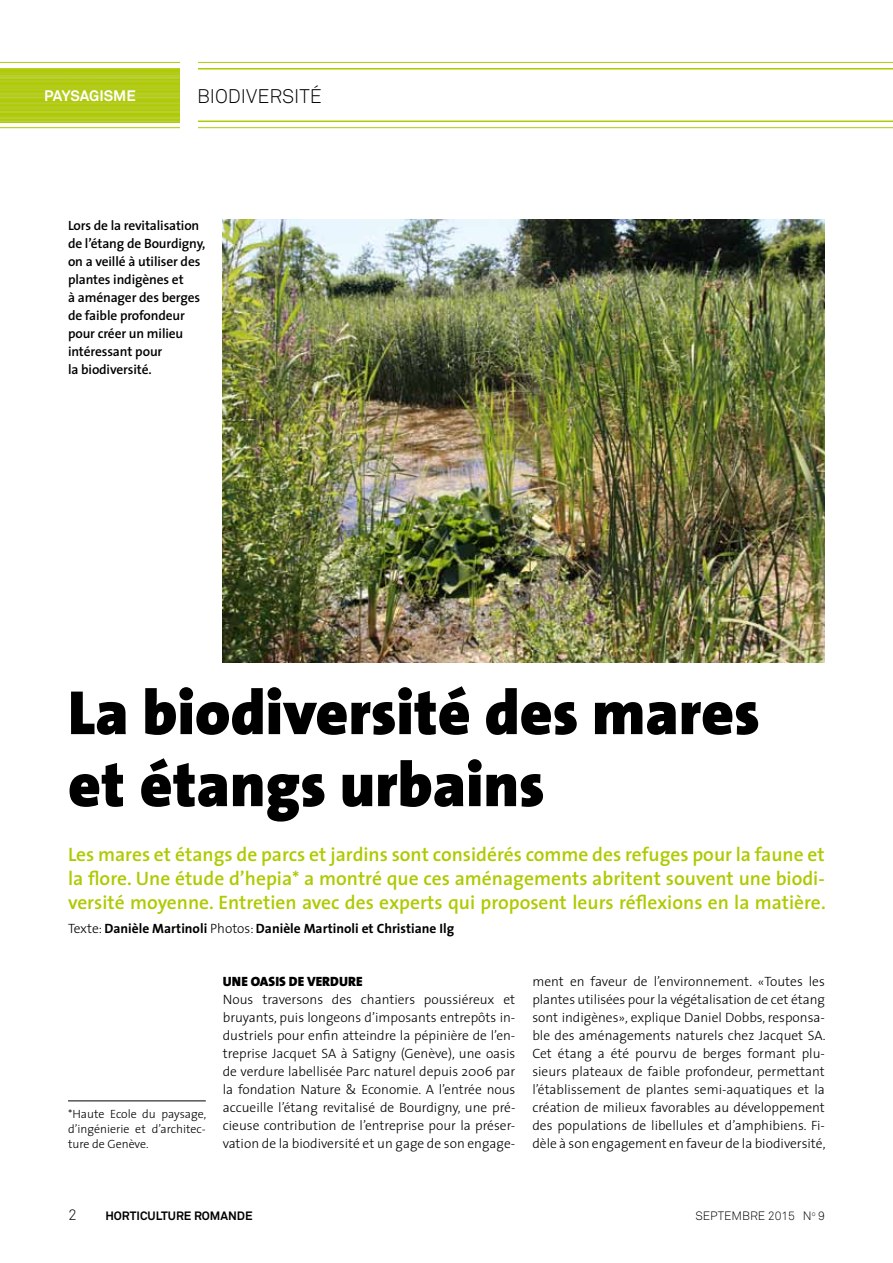
<style>
.page{position:relative;width:893px;height:1263px;background:#fff}
.page>*{position:absolute;margin:0;border:0;box-sizing:border-box;transform-origin:0 0}
.t1{font:900 63px/72px "The Sans";color:#000}
.t2{font:600 19.5px/24px "The Sans";color:#afca00;text-align:justify}
.t3{font:300 19.5px "Akkurat";color:#000}
.t4{font:700 15px "Akkurat";letter-spacing:-.005em;color:#fff}
.t5{font:300 15px "Akkurat";color:#000}
.t6{font:300 13.5px/18px "The Sans";color:#000;text-align:justify}
.t7{font:600 13.5px/18px "The Sans";letter-spacing:-.01em;color:#000}
.t8{font:700 13.5px "The Sans";color:#000}
.t9{font:900 13.5px "The Sans";letter-spacing:.11em;color:#000}
.t10{font:300 12px/15px "The Sans";color:#000;text-align:justify}
.t11{font:700 12px "Akkurat";color:#000}
.t12{font:300 12px "Akkurat";color:#000}
.s1{font-weight:300}
</style>
<div class="page">
<hr style="left:72px;top:68px;width:821px;height:2px;background:#afca00">
<hr style="left:72px;top:121px;width:821px;height:1px;background:#afca00">
<img style="left:0;top:68px;width:180px;height:54px">
<hr style="left:0;top:62px;width:893px;height:1px;background:#afca00">
<hr style="left:0;top:127px;width:893px;height:1px;background:#afca00">
<div style="left:180px;top:55px;width:17px;height:79px;background:#fff"></div>
<hr style="left:68px;top:1100px;width:138px;height:1px;background:#000">
<img style="left:223px;top:220px;width:602px;height:442px">
<p class="t4" style="left:44px;top:86px;width:93px">PAYSAGISME</p>
<h2 class="t3" style="left:197px;top:84px;width:126px">BIODIVERSITÉ</h2>
<p class="t7" style="left:68px;top:216px;width:139px">Lors de la revitalisation de l’étang de Bourdigny, on a veillé à utiliser des plantes indigènes et<br>à aménager des berges de faible profondeur pour créer un milieu intéressant pour<br>la biodiversité.</p>
<h1 class="t1" style="left:68px;top:676px;width:693px">La biodiversité des mares et étangs urbains</h1>
<p class="t2" style="left:68px;top:841px;width:759px">Les mares et étangs de parcs et jardins sont considérés comme des refuges pour la faune et la flore. Une étude d’hepia* a montré que ces aménagements abritent souvent une biodi&shy;versité moyenne. Entretien avec des experts qui proposent leurs réflexions en la matière.</p>
<p class="t8" style="left:68px;top:917px;width:388px"><span class="s1">Texte:</span> Danièle Martinoli <span class="s1">Photos:</span> Danièle Martinoli et Christiane Ilg</p>
<p class="t10" style="left:68px;top:1106px;width:140px">*Haute Ecole du paysage, d’ingénierie et d’architec&shy;ture de Genève.</p>
<p class="t9" style="left:223px;top:970px;width:141px">Une oasis de verdure</p>
<p class="t6" style="left:223px;top:990px;width:294px">Nous traversons des chantiers poussiéreux et bruyants, puis longeons d’imposants entrepôts in&shy;dustriels pour enfin atteindre la pépinière de l’en&shy;treprise Jacquet SA à Satigny (Genève), une oasis de verdure labellisée Parc naturel depuis 2006 par la fondation Nature &amp; Economie. A l’entrée nous accueille l’étang revitalisé de Bourdigny, une pré&shy;cieuse contribution de l’entreprise pour la préser&shy;vation de la biodiversité et un gage de son engage-</p>
<p class="t6" style="left:532px;top:972px;width:295px">ment en faveur de l’environnement. «Toutes les plantes utilisées pour la végétalisation de cet étang sont indigènes», explique Daniel Dobbs, responsa&shy;ble des aménagements naturels chez Jacquet SA.<br>Cet étang a été pourvu de berges formant plu&shy;sieurs plateaux de faible profondeur, permettant l’établissement de plantes semi-aquatiques et la création de milieux favorables au développement des populations de libellules et d’amphibiens. Fi&shy;dèle à son engagement en faveur de la biodiversité,</p>
<p class="t5" style="left:68px;top:1205px;width:10px">2</p>
<p class="t11" style="left:105px;top:1208px;width:149px">HORTICULTURE ROMANDE</p>
<p class="t12" style="left:695px;top:1208px;width:131px">SEPTEMBRE 2015 N<sup>O</sup> 9</p>
</div>
